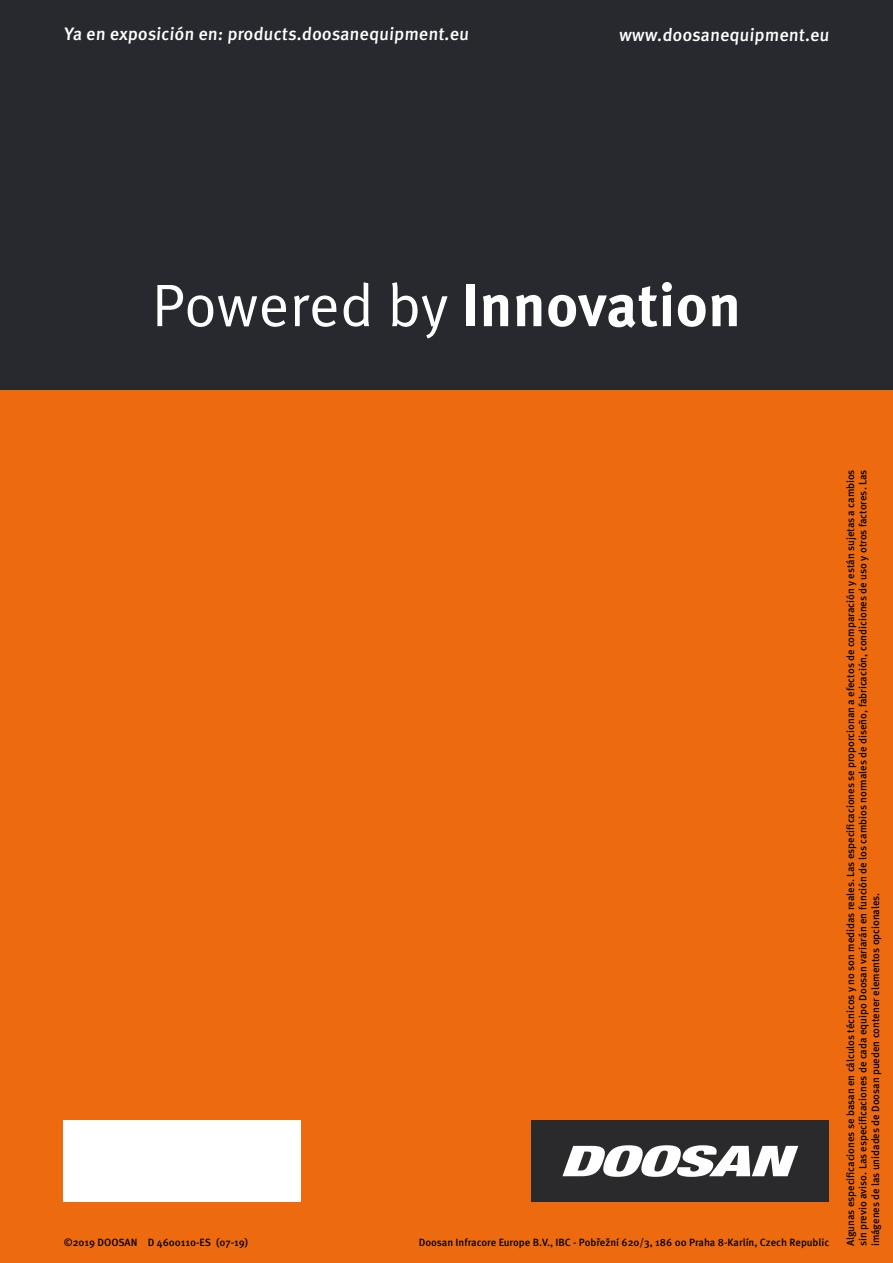
<style>
.page{position:relative;width:893px;height:1263px;background:#ed6a0f}
.page>*{position:absolute;margin:0;border:0;box-sizing:border-box;transform-origin:0 0}
.t1{font:700 60px "Meta Pro";color:#fff}
.t2{font:500 18px "Meta Pro";color:#fff}
.t3{font:500 10.5px/12.6px "Meta Pro";color:#000;text-align:justify}
.s1{font-family:"Meta Pro Norm";font-weight:400}
</style>
<div class="page">
<div style="left:0;top:0;width:893px;height:390px;background:#27292e"></div>
<div style="left:532px;top:1120px;width:297px;height:82px;background:#2a292c"></div>
<svg style="left:562px;top:1145px;width:236px;height:32px"></svg>
<div style="left:64px;top:1120px;width:237px;height:82px;background:#fff"></div>
<h2 class="t2" style="left:64px;top:20px;width:409px">Ya en exposición en: products.doosanequipment.eu</h2>
<h2 class="t2" style="left:619px;top:21px;width:214px">www.doosanequipment.eu</h2>
<h1 class="t1" style="left:152px;top:258px;width:591px"><span class="s1">Powered by</span> Innovation</h1>
<p class="t3" style="left:64px;top:1236px;width:186px">©2019 DOOSAN D 4600110-ES (07-19)</p>
<p class="t3" style="left:419px;top:1236px;width:412px">Doosan Infracore Europe B.V., IBC - Pobřežní 620/3, 186 00 Praha 8-Karlín, Czech Republic</p>
<p class="t3" style="left:843px;top:1246px;width:778px;rotate:-90deg">Algunas especificaciones se basan en cálculos técnicos y no son medidas reales. Las especificaciones se proporcionan a efectos de comparación y están sujetas a cambios sin previo aviso. Las especificaciones de cada equipo Doosan variarán en función de los cambios normales de diseño, fabricación, condiciones de uso y otros factores. Las imágenes de las unidades de Doosan pueden contener elementos opcionales.</p>
</div>
